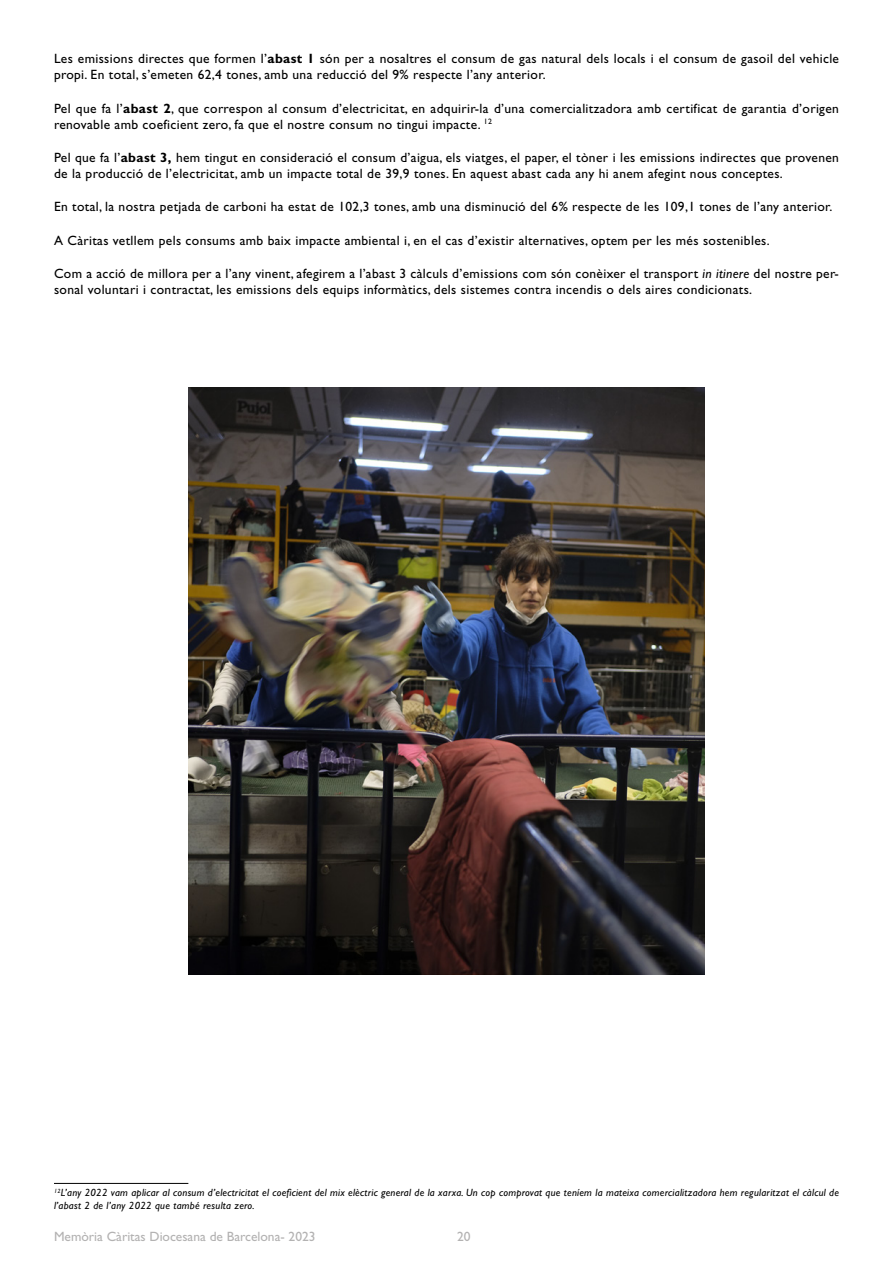
<style>
.page{position:relative;width:893px;height:1263px;background:#fff}
.page>*{position:absolute;margin:0;border:0;box-sizing:border-box;transform-origin:0 0}
.t1{font:13.5px/16.2px "Gill Sans Std";letter-spacing:.025em;color:#000}
.t2{font:13.5px "Gill Sans Std";color:#b3b2b2}
.t3{font:italic 10.5px/12.6px "Gill Sans Std";letter-spacing:.025em;color:#000}
.s1{font-weight:700}
.s2{font-style:italic}
</style>
<div class="page">
<hr style="left:54px;top:1183px;width:134px;height:1px;background:#000">
<img style="left:188px;top:387px;width:517px;height:588px">
<p class="t1" style="left:54px;top:51px;width:787px">Les emissions directes que formen l’<span class="s1">abast 1</span> són per a nosaltres el consum de gas natural dels locals i el consum de gasoil del vehicle propi. En total, s’emeten 62,4 tones, amb una reducció del 9% respecte l’any anterior.</p>
<p class="t1" style="left:54px;top:100px;width:786px">Pel que fa l’<span class="s1">abast 2</span>, que correspon al consum d’electricitat, en adquirir-la d’una comercialitzadora amb certificat de garantia d’origen renovable amb coeficient zero, fa que el nostre consum no tingui impacte. <sup>12</sup></p>
<p class="t1" style="left:54px;top:149px;width:786px">Pel que fa l’<span class="s1">abast 3,</span> hem tingut en consideració el consum d’aigua, els viatges, el paper, el tòner i les emissions indirectes que provenen de la producció de l’electricitat, amb un impacte total de 39,9 tones. En aquest abast cada any hi anem afegint nous conceptes.</p>
<p class="t1" style="left:54px;top:199px;width:780px">En total, la nostra petjada de carboni ha estat de 102,3 tones, amb una disminució del 6% respecte de les 109,1 tones de l’any anterior.</p>
<p class="t1" style="left:54px;top:232px;width:717px">A Càritas vetllem pels consums amb baix impacte ambiental i, en el cas d’existir alternatives, optem per les més sostenibles.</p>
<p class="t1" style="left:54px;top:265px;width:786px">Com a acció de millora per a l’any vinent, afegirem a l’abast 3 càlculs d’emissions com són conèixer el transport <span class="s2">in itinere</span> del nostre per&shy;sonal voluntari i contractat, les emissions dels equips informàtics, dels sistemes contra incendis o dels aires condicionats.</p>
<p class="t3" style="left:54px;top:1186px;width:786px"><sup>12</sup>L’any 2022 vam aplicar al consum d’electricitat el coeficient del mix elèctric general de la xarxa. Un cop comprovat que teníem la mateixa comercialitzadora hem regularitzat el càlcul de l’abast 2 de l’any 2022 que també resulta zero.</p>
<p class="t2" style="left:54px;top:1229px;width:263px">Memòria Càritas Diocesana de Barcelona- 2023</p>
<p class="t2" style="left:457px;top:1229px;width:15px">20</p>
</div>
